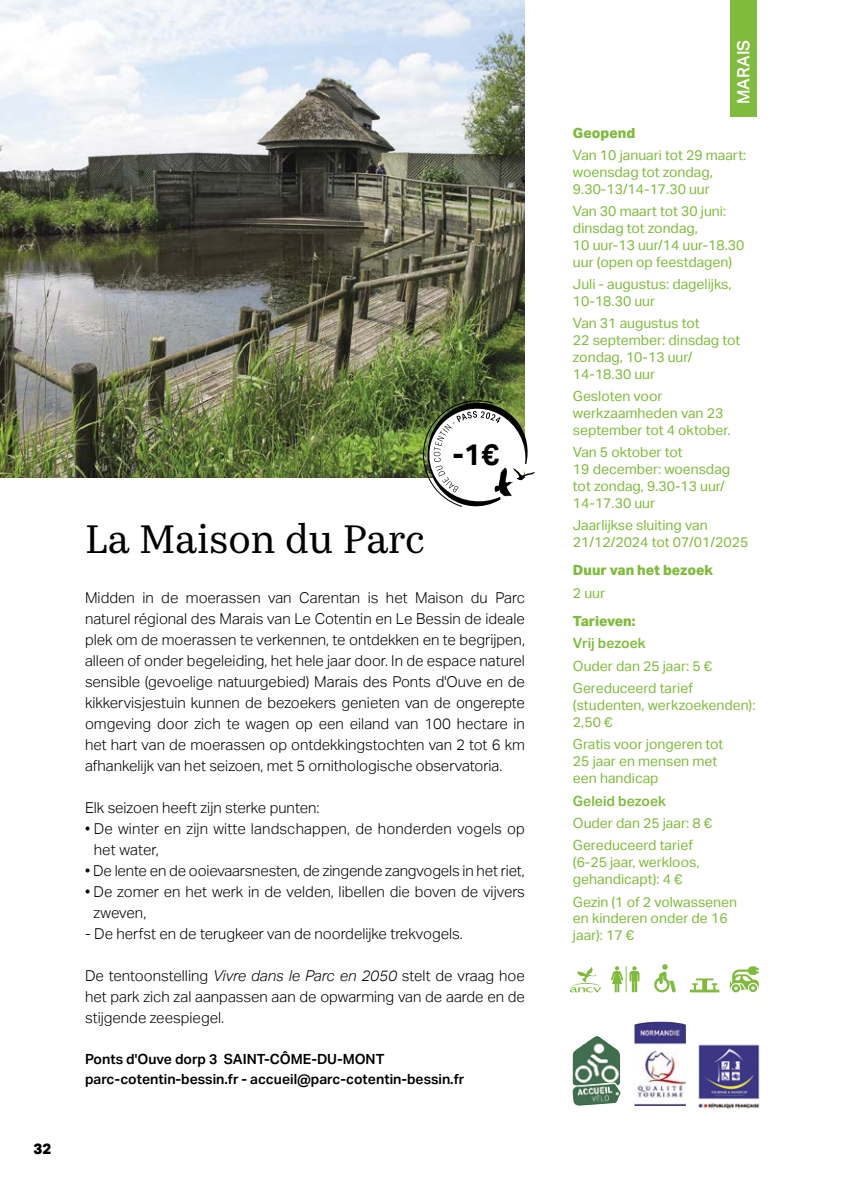
<style>
.page{position:relative;width:842px;height:1191px;background:#fff}
.page>*{position:absolute;margin:0;border:0;box-sizing:border-box;transform-origin:0 0}
.t1{font:40px "Kazimir Text";color:#000}
.t2{font:700 29.8px "Aktiv Grotesk";color:#000}
.t3{font:500 17px "Aktiv Grotesk";color:#fff}
.t4{font:300 15px/21px "Aktiv Grotesk";color:#000;text-align:justify}
.t5{font:800 15px "Aktiv Grotesk";color:#000}
.t6{font:14px/16.8px "Aktiv Grotesk";color:#80bb3d}
.t7{font:600 14px/20px "Aktiv Grotesk";color:#000}
.t8{font:800 14px "Aktiv Grotesk";color:#80bb3d}
.t9{font:600 14px "Aktiv Grotesk";color:#80bb3d}
.s1{font-style:italic}
</style>
<div class="page">
<img style="left:0;top:0;width:525px;height:478px">
<svg style="left:654px;top:964px;width:22px;height:28px"></svg>
<svg style="left:570px;top:967px;width:31px;height:25px"></svg>
<svg style="left:690px;top:978px;width:29px;height:14px"></svg>
<img style="left:572px;top:1036px;width:49px;height:69px">
<div style="left:730px;top:0;width:27px;height:116px;background:#80bb3d"></div>
<img style="left:634px;top:1021px;width:52px;height:85px">
<img style="left:698px;top:1044px;width:62px;height:65px">
<svg style="left:611px;top:966px;width:28px;height:26px"></svg>
<svg style="left:730px;top:966px;width:29px;height:26px"></svg>
<svg style="left:421px;top:398px;width:114px;height:109px"></svg>
<p class="t5" style="left:34px;top:1139px;width:19px">32</p>
<h2 class="t2" style="left:452px;top:437px;width:48px">-1€</h2>
<h1 class="t1" style="left:85px;top:510px;width:341px">La Maison du Parc</h1>
<p class="t4" style="left:85px;top:587px;width:441px">Midden in de moerassen van Carentan is het Maison du Parc naturel régional des Marais van Le Cotentin en Le Bessin de ideale plek om de moerassen te verkennen, te ontdekken en te begrijpen, alleen of onder begeleiding, het hele jaar door. In de espace naturel sensible (gevoelige natuurgebied) Marais des Ponts d'Ouve en de kikkervisjestuin kunnen de bezoekers genieten van de ongerepte omgeving door zich te wagen op een eiland van 100 hectare in het hart van de moerassen op ontdekkingstochten van 2 tot 6 km afhankelijk van het seizoen, met 5 ornithologische observatoria.</p>
<p class="t4" style="left:85px;top:797px;width:236px">Elk seizoen heeft zijn sterke punten:</p>
<p class="t4" style="left:94px;top:818px;width:433px;text-indent:-9px">• De winter en zijn witte landschappen, de honderden vogels op het water,</p>
<p class="t4" style="left:85px;top:860px;width:441px">• De lente en de ooievaarsnesten, de zingende zangvogels in het riet,</p>
<p class="t4" style="left:93px;top:881px;width:433px;text-indent:-8px">• De zomer en het werk in de velden, libellen die boven de vijvers zweven,</p>
<p class="t4" style="left:85px;top:923px;width:379px">- De herfst en de terugkeer van de noordelijke trekvogels.</p>
<p class="t4" style="left:85px;top:965px;width:441px">De tentoonstelling <span class="s1">Vivre dans le Parc en 2050</span> stelt de vraag hoe het park zich zal aanpassen aan de opwarming van de aarde en de stijgende zeespiegel.</p>
<p class="t7" style="left:85px;top:1049px;width:381px">Ponts d'Ouve dorp 3 SAINT-CÔME-DU-MONT parc-cotentin-bessin.fr - accueil@parc-cotentin-bessin.fr</p>
<p class="t3" style="left:734px;top:104px;width:66px;rotate:-90deg">MARAIS</p>
<p class="t8" style="left:573px;top:125px;width:64px">Geopend</p>
<p class="t6" style="left:573px;top:147px;width:175px">Van 10 januari tot 29 maart: woensdag tot zondag,<br>9.30-13/14-17.30 uur</p>
<p class="t6" style="left:573px;top:203px;width:173px">Van 30 maart tot 30 juni: dinsdag tot zondag,<br>10 uur-13 uur/14 uur-18.30 uur (open op feestdagen)</p>
<p class="t6" style="left:573px;top:276px;width:160px">Juli - augustus: dagelijks,<br>10-18.30 uur</p>
<p class="t6" style="left:573px;top:315px;width:169px">Van 31 augustus tot<br>22 september: dinsdag tot zondag, 10-13 uur/<br>14-18.30 uur</p>
<p class="t6" style="left:573px;top:388px;width:159px">Gesloten voor werkzaamheden van 23 september tot 4 oktober.</p>
<p class="t6" style="left:573px;top:444px;width:159px">Van 5 oktober tot<br>19 december: woensdag tot zondag, 9.30-13 uur/<br>14-17.30 uur</p>
<p class="t6" style="left:573px;top:517px;width:177px">Jaarlijkse sluiting van<br>21/12/2024 tot 07/01/2025</p>
<p class="t8" style="left:573px;top:562px;width:142px">Duur van het bezoek</p>
<p class="t6" style="left:573px;top:584px;width:34px">2 uur</p>
<p class="t8" style="left:573px;top:613px;width:64px">Tarieven:</p>
<p class="t9" style="left:573px;top:635px;width:74px">Vrij bezoek</p>
<p class="t6" style="left:573px;top:655px;width:141px;line-height:22.4px">Ouder dan 25 jaar: 5 €<br>Gereduceerd tarief</p>
<p class="t6" style="left:573px;top:697px;width:184px">(studenten, werkzoekenden):<br>2,50 €</p>
<p class="t6" style="left:573px;top:736px;width:152px">Gratis voor jongeren tot<br>25 jaar en mensen met een handicap</p>
<p class="t9" style="left:573px;top:792px;width:95px">Geleid bezoek</p>
<p class="t6" style="left:573px;top:812px;width:141px;line-height:22.4px">Ouder dan 25 jaar: 8 €<br>Gereduceerd tarief</p>
<p class="t6" style="left:573px;top:854px;width:128px">(6-25 jaar, werkloos, gehandicapt): 4 €</p>
<p class="t6" style="left:573px;top:893px;width:166px">Gezin (1 of 2 volwassenen en kinderen onder de 16 jaar): 17 €</p>
</div>
